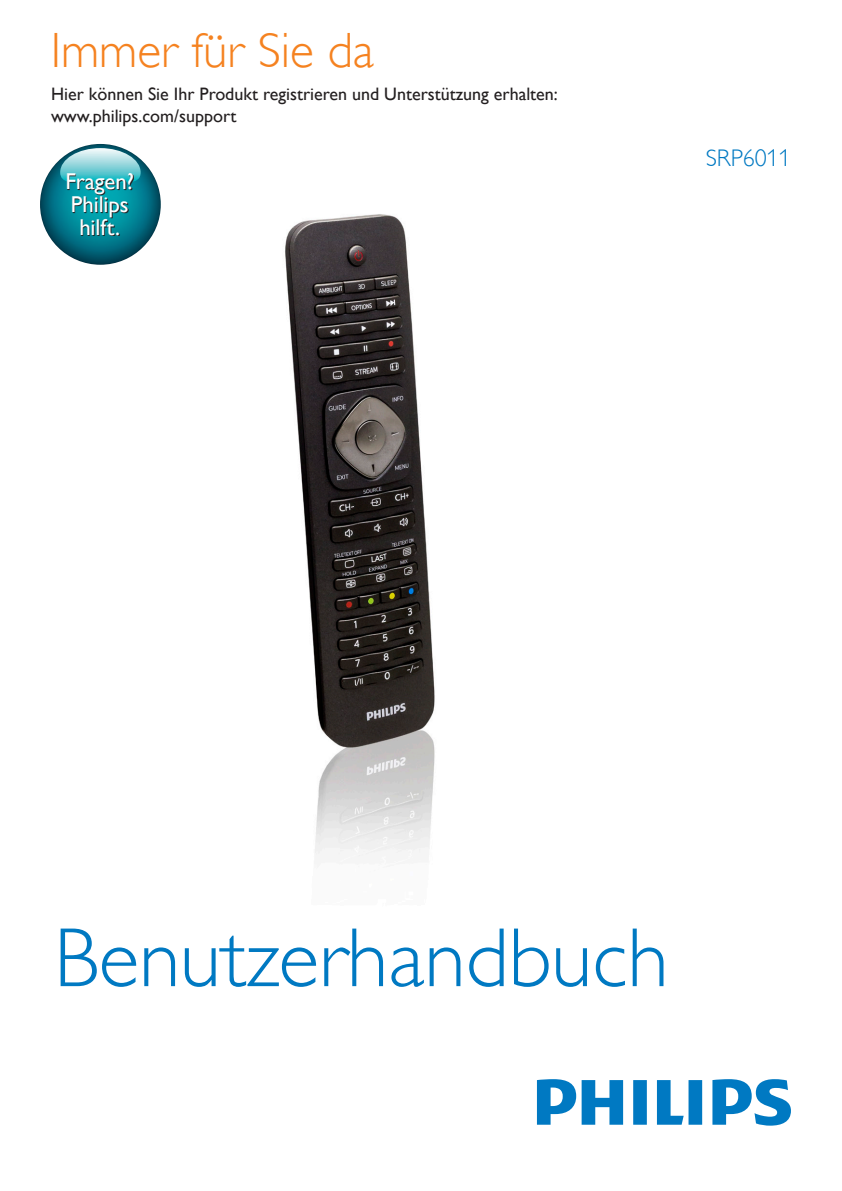
<style>
.page{position:relative;width:842px;height:1191px;background:#fff}
.page>*{position:absolute;margin:0;border:0;box-sizing:border-box;transform-origin:0 0}
.tol-usermanual-parag{font:84.4px "Gill Sans Alt One WGL Light";color:#0079c2}
.t_alwaysthere{font:49.6px "Gill Sans Alt One WGL Light";color:#f58220}
.t_typenumber{font:24px "Gill Sans Alt One WGL Light";color:#0079c2}
.t1{font:22.8px/22.8px "Gill Sans Alt One WGL";letter-spacing:-.005em;color:#fff;text-align:center}
.t_register{font:18px "Gill Sans Alt One WGL";color:#231f20}
</style>
<div class="page">
<svg style="left:537px;top:1079px;width:254px;height:46px"></svg>
<img style="left:285px;top:214px;width:150px;height:645px">
<img style="left:40px;top:144px;width:121px;height:121px">
<svg style="left:60px;top:148px;width:81px;height:38px;background:#88c8cf"></svg>
<svg style="left:68px;top:174px;width:66px;height:62px;background:#0a828c"></svg>
<p class="t_alwaysthere" style="left:51px;top:18px;width:325px">Immer für Sie da</p>
<p class="t_register" style="left:51px;top:81px;width:508px">Hier können Sie Ihr Produkt registrieren und Unterstützung erhalten:</p>
<p class="t_register" style="left:51px;top:103px;width:187px">www.philips.com/support</p>
<p class="t1" style="left:65px;top:170px;width:70px">Fragen?<br>Philips hilft.</p>
<p class="t_typenumber" style="left:706px;top:142px;width:87px">SRP6011</p>
<p class="tol-usermanual-parag" style="left:54px;top:902px;width:616px">Benutzerhandbuch</p>
</div>
